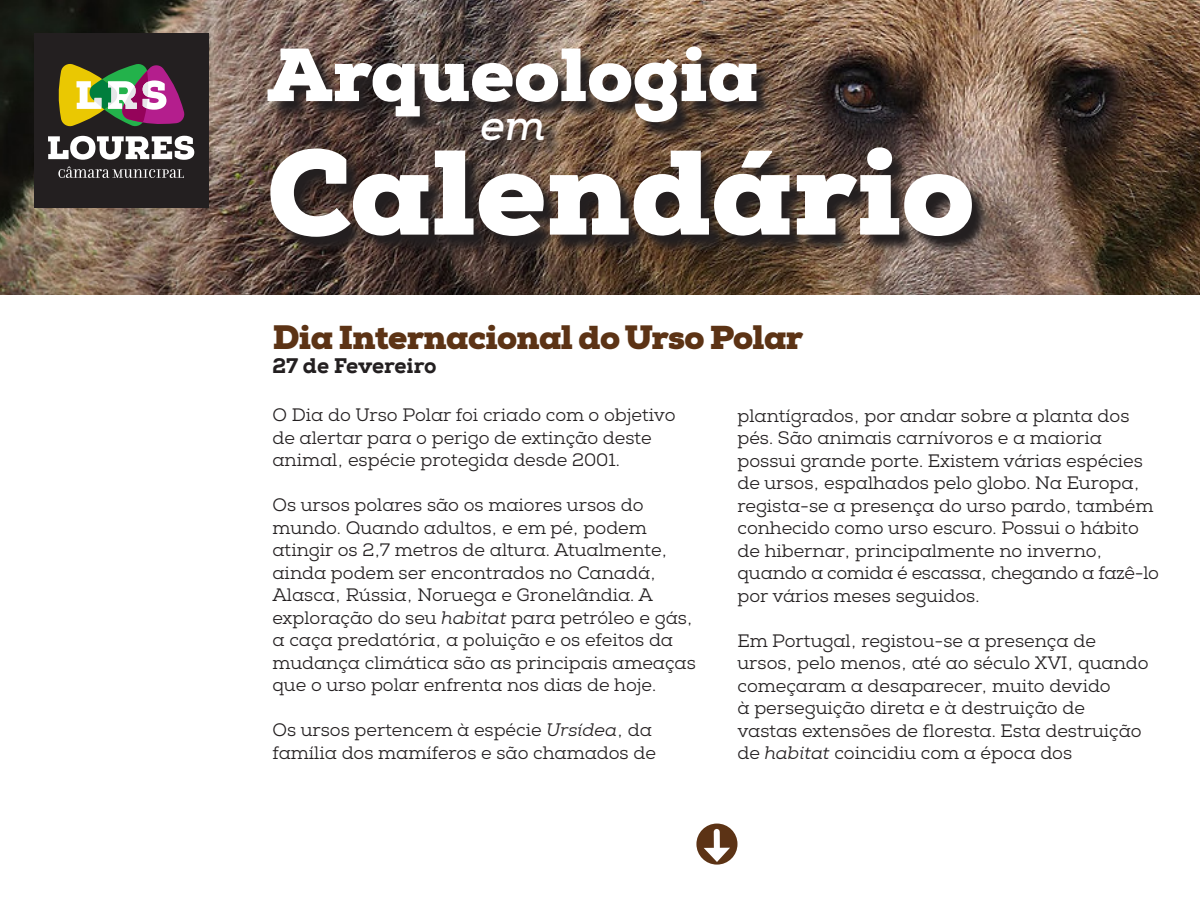
<style>
.page{position:relative;width:1200px;height:900px;background:#fff}
.page>*{position:absolute;margin:0;border:0;box-sizing:border-box;transform-origin:0 0}
.t1{font:900 120px "Nexa Slab";color:#fff}
.t2{font:900 75px "Nexa Slab";color:#fff}
.t3{font:italic 700 42px "Nexa Slab";color:#fff}
.t4{font:900 33px "Nexa Slab";letter-spacing:-.02em;color:#5c3315}
.t5{font:800 21px "Nexa Slab";letter-spacing:-.005em;color:#231f20}
.t6{font:18px/22.5px "Nexa Slab";color:#231f20}
.s1{font-style:italic}
</style>
<div class="page">
<img style="left:0;top:0;width:1200px;height:295px">
<div style="left:699px;top:826px;width:36px;height:36px;background:#5c3315;border-radius:50%"></div>
<div style="left:696px;top:824px;width:41px;height:41px;border:4px solid #5c3315;border-radius:50%"></div>
<div style="left:714px;top:832px;width:6px;height:21px;background:#fff"></div>
<svg style="left:704px;top:848px;width:26px;height:14px"></svg>
<svg style="left:270px;top:50px;width:505px;height:91px;background:#54433a"></svg>
<svg style="left:273px;top:150px;width:717px;height:106px;background:#473932"></svg>
<svg style="left:484px;top:121px;width:78px;height:39px;background:#625045"></svg>
<div style="left:34px;top:34px;width:174px;height:174px;background:#231f20"></div>
<svg style="left:48px;top:136px;width:146px;height:24px"></svg>
<svg style="left:58px;top:166px;width:126px;height:12px"></svg>
<svg style="left:58px;top:64px;width:127px;height:63px"></svg>
<h2 class="t2" style="left:266px;top:27px;width:494px">Arqueologia</h2>
<h1 class="t1" style="left:267px;top:117px;width:709px">Calendário</h1>
<h3 class="t3" style="left:480px;top:101px;width:67px">em</h3>
<h3 class="t4" style="left:272px;top:317px;width:532px">Dia Internacional do Urso Polar</h3>
<p class="t5" style="left:272px;top:353px;width:166px">27 de Fevereiro</p>
<p class="t6" style="left:272px;top:404px;width:405px">O Dia do Urso Polar foi criado com o objetivo de alertar para o perigo de extinção deste animal, espécie protegida desde 2001.</p>
<p class="t6" style="left:272px;top:494px;width:425px">Os ursos polares são os maiores ursos do mundo. Quando adultos, e em pé, podem atingir os 2,7 metros de altura. Atualmente, ainda podem ser encontrados no Canadá, Alasca, Rússia, Noruega e Gronelândia. A exploração do seu <span class="s1">habitat</span> para petróleo e gás, a caça predatória, a poluição e os efeitos da mudança climática são as principais ameaças que o urso polar enfrenta nos dias de hoje.</p>
<p class="t6" style="left:272px;top:719px;width:385px">Os ursos pertencem à espécie <span class="s1">Ursídea</span>, da família dos mamíferos e são chamados de</p>
<p class="t6" style="left:737px;top:405px;width:423px">plantígrados, por andar sobre a planta dos pés. São animais carnívoros e a maioria possui grande porte. Existem várias espécies de ursos, espalhados pelo globo. Na Europa, regista-se a presença do urso pardo, também conhecido como urso escuro. Possui o hábito de hibernar, principalmente no inverno, quando a comida é escassa, chegando a fazê-lo por vários meses seguidos.</p>
<p class="t6" style="left:737px;top:630px;width:413px">Em Portugal, registou-se a presença de ursos, pelo menos, até ao século XVI, quando começaram a desaparecer, muito devido<br>à perseguição direta e à destruição de vastas extensões de floresta. Esta destruição de <span class="s1">habitat</span> coincidiu com a época dos</p>
</div>
